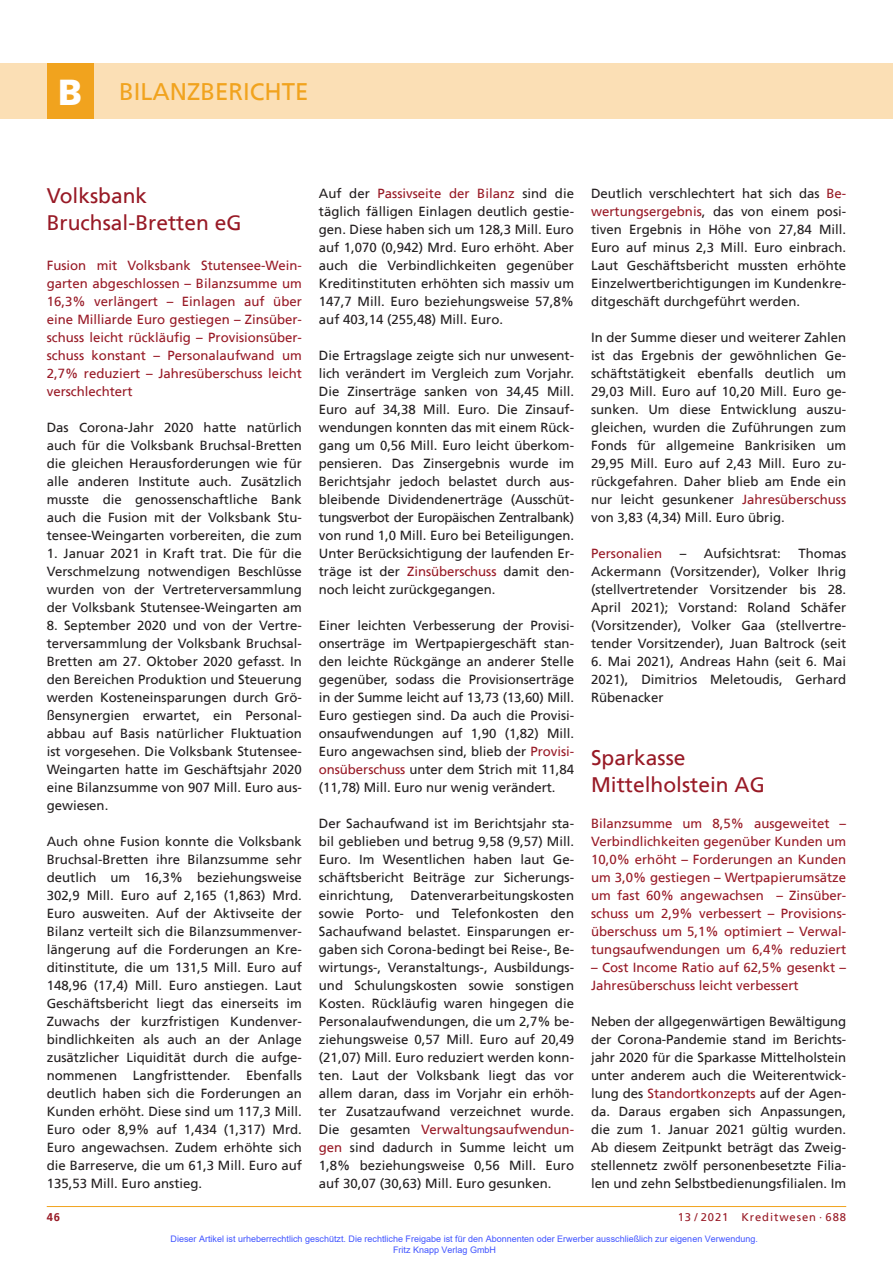
<style>
.page{position:relative;width:893px;height:1263px;background:#fff}
.page>*{position:absolute;margin:0;border:0;box-sizing:border-box;transform-origin:0 0}
.t1{font:24px "Frutiger";color:#f1a31e}
.t2{font:21px/27px "Frutiger";color:#981a26}
.t3{font:13.2px/18px "Frutiger";color:#231f20;text-align:justify}
.t4{font:13.2px/18px "Frutiger";color:#981a26;text-align:justify}
.t5{font:11.25px "Frutiger";letter-spacing:.08em;color:#981a26}
.t6{font:700 11.25px "Frutiger";color:#981a26}
.t7{font:9px/10.8px "Arial";color:#4054ff}
.s1{font-weight:900;font-size:36px;color:#fff}
.s2{color:#981a26}
</style>
<div class="page">
<hr style="left:47px;top:1206px;width:799px;height:1px;background:#f1a31e">
<div style="left:0;top:64px;width:893px;height:55px;background:#fbdfb5"></div>
<div style="left:47px;top:64px;width:47px;height:55px;background:#f1a31e"></div>
<h1 class="t1" style="left:58px;top:81px;width:252px"><span class="s1">B</span> BILANZBERICHTE</h1>
<h2 class="t2" style="left:47px;top:183px;width:196px">Volksbank<br>Bruchsal-Bretten eG</h2>
<p class="t4" style="left:47px;top:257px;width:257px">Fusion mit Volksbank Stutensee-Wein&shy;garten abgeschlossen – Bilanzsumme um 16,3% verlängert – Einlagen auf über eine Milliarde Euro gestiegen – Zinsüber&shy;schuss leicht rückläufig – Provisionsüber&shy;schuss konstant – Personalaufwand um 2,7% reduziert – Jahresüberschuss leicht verschlechtert</p>
<p class="t3" style="left:47px;top:419px;width:257px">Das Corona-Jahr 2020 hatte natürlich auch für die Volksbank Bruchsal-Bretten die gleichen Herausforderungen wie für alle anderen Institute auch. Zusätzlich musste die genossenschaftliche Bank auch die Fusion mit der Volksbank Stu&shy;tensee-Weingarten vorbereiten, die zum</p>
<p class="t3" style="left:47px;top:545px;width:257px">1. Januar 2021 in Kraft trat. Die für die Verschmelzung notwendigen Beschlüsse wurden von der Vertreterversammlung der Volksbank Stutensee-Weingarten am</p>
<p class="t3" style="left:47px;top:617px;width:257px">8. September 2020 und von der Vertre&shy;terversammlung der Volksbank Bruchsal-Bretten am 27. Oktober 2020 gefasst. In den Bereichen Produktion und Steuerung werden Kosteneinsparungen durch Grö&shy;ßensynergien erwartet, ein Personal&shy;abbau auf Basis natürlicher Fluktuation ist vorgesehen. Die Volksbank Stutensee-Weingarten hatte im Geschäftsjahr 2020 eine Bilanzsumme von 907 Mill. Euro aus&shy;gewiesen.</p>
<p class="t3" style="left:47px;top:833px;width:257px">Auch ohne Fusion konnte die Volksbank Bruchsal-Bretten ihre Bilanzsumme sehr deutlich um 16,3% beziehungsweise 302,9 Mill. Euro auf 2,165 (1,863) Mrd.<br>Euro ausweiten. Auf der Aktivseite der Bilanz verteilt sich die Bilanzsummenver&shy;längerung auf die Forderungen an Kre&shy;ditinstitute, die um 131,5 Mill. Euro auf 148,96 (17,4) Mill. Euro anstiegen. Laut Geschäftsbericht liegt das einerseits im Zuwachs der kurzfristigen Kundenver&shy;bindlichkeiten als auch an der Anlage zusätzlicher Liquidität durch die aufge&shy;nommenen Langfristtender. Ebenfalls deutlich haben sich die Forderungen an Kunden erhöht. Diese sind um 117,3 Mill.<br>Euro oder 8,9% auf 1,434 (1,317) Mrd.<br>Euro angewachsen. Zudem erhöhte sich die Barreserve, die um 61,3 Mill. Euro auf 135,53 Mill. Euro anstieg.</p>
<p class="t3" style="left:319px;top:185px;width:257px">Auf der <span class="s2">Passivseite der Bilanz</span> sind die täglich fälligen Einlagen deutlich gestie&shy;gen. Diese haben sich um 128,3 Mill. Euro auf 1,070 (0,942) Mrd. Euro erhöht. Aber auch die Verbindlichkeiten gegenüber Kreditinstituten erhöhten sich massiv um 147,7 Mill. Euro beziehungsweise 57,8% auf 403,14 (255,48) Mill. Euro.</p>
<p class="t3" style="left:319px;top:347px;width:257px">Die Ertragslage zeigte sich nur unwesent&shy;lich verändert im Vergleich zum Vorjahr.<br>Die Zinserträge sanken von 34,45 Mill.<br>Euro auf 34,38 Mill. Euro. Die Zinsauf&shy;wendungen konnten das mit einem Rück&shy;gang um 0,56 Mill. Euro leicht überkom&shy;pensieren. Das Zinsergebnis wurde im Berichtsjahr jedoch belastet durch aus&shy;bleibende Dividendenerträge (Ausschüt&shy;tungsverbot der Europäischen Zentralbank) von rund 1,0 Mill. Euro bei Beteiligungen.<br>Unter Berücksichtigung der laufenden Er&shy;träge ist der <span class="s2">Zinsüberschuss</span> damit den&shy;noch leicht zurückgegangen.</p>
<p class="t3" style="left:319px;top:617px;width:257px">Einer leichten Verbesserung der Provisi&shy;onserträge im Wertpapiergeschäft stan&shy;den leichte Rückgänge an anderer Stelle gegenüber, sodass die Provisionserträge in der Summe leicht auf 13,73 (13,60) Mill.<br>Euro gestiegen sind. Da auch die Provisi&shy;onsaufwendungen auf 1,90 (1,82) Mill.<br>Euro angewachsen sind, blieb der <span class="s2">Provisi&shy;onsüberschuss</span> unter dem Strich mit 11,84 (11,78) Mill. Euro nur wenig verändert.</p>
<p class="t3" style="left:319px;top:815px;width:257px">Der Sachaufwand ist im Berichtsjahr sta&shy;bil geblieben und betrug 9,58 (9,57) Mill.<br>Euro. Im Wesentlichen haben laut Ge&shy;schäftsbericht Beiträge zur Sicherungs&shy;einrichtung,</p>
<p class="t3" style="left:319px;top:887px;width:257px;text-indent:92px">Datenverarbeitungskosten sowie Porto- und Telefonkosten den Sachaufwand belastet. Einsparungen er&shy;gaben sich Corona-bedingt bei Reise-, Be&shy;wirtungs-, Veranstaltungs-, Ausbildungs&shy;und Schulungskosten sowie sonstigen Kosten. Rückläufig waren hingegen die Personalaufwendungen, die um 2,7% be&shy;ziehungsweise 0,57 Mill. Euro auf 20,49 (21,07) Mill. Euro reduziert werden konn&shy;ten. Laut der Volksbank liegt das vor allem daran, dass im Vorjahr ein erhöh&shy;ter Zusatzaufwand verzeichnet wurde.<br>Die gesamten <span class="s2">Verwaltungsaufwendun&shy;gen</span> sind dadurch in Summe leicht um 1,8% beziehungsweise 0,56 Mill. Euro auf 30,07 (30,63) Mill. Euro gesunken.</p>
<p class="t3" style="left:591px;top:185px;width:257px">Deutlich verschlechtert hat sich das <span class="s2">Be&shy;wertungsergebnis</span>, das von einem posi&shy;tiven Ergebnis in Höhe von 27,84 Mill.<br>Euro auf minus 2,3 Mill. Euro einbrach.<br>Laut Geschäftsbericht mussten erhöhte Einzelwertberichtigungen im Kundenkre&shy;ditgeschäft durchgeführt werden.</p>
<p class="t3" style="left:591px;top:329px;width:257px">In der Summe dieser und weiterer Zahlen ist das Ergebnis der gewöhnlichen Ge&shy;schäftstätigkeit ebenfalls deutlich um 29,03 Mill. Euro auf 10,20 Mill. Euro ge&shy;sunken. Um diese Entwicklung auszu&shy;gleichen, wurden die Zuführungen zum Fonds für allgemeine Bankrisiken um 29,95 Mill. Euro auf 2,43 Mill. Euro zu&shy;rückgefahren. Daher blieb am Ende ein nur leicht gesunkener <span class="s2">Jahresüberschuss </span>von 3,83 (4,34) Mill. Euro übrig.</p>
<p class="t4" style="left:591px;top:545px;width:73px">Personalien</p>
<p class="t3" style="left:680px;top:545px;width:103px">– Aufsichtsrat:</p>
<p class="t3" style="left:591px;top:545px;width:257px;text-indent:207px">Thomas Ackermann (Vorsitzender), Volker Ihrig (stellvertretender Vorsitzender bis 28.<br>April 2021); Vorstand: Roland Schäfer (Vorsitzender), Volker Gaa (stellvertre&shy;tender Vorsitzender), Juan Baltrock (seit</p>
<p class="t3" style="left:591px;top:653px;width:257px">6. Mai 2021), Andreas Hahn (seit 6. Mai 2021), Dimitrios Meletoudis, Gerhard Rübenacker</p>
<h2 class="t2" style="left:591px;top:745px;width:175px">Sparkasse<br>Mittelholstein AG</h2>
<p class="t4" style="left:591px;top:815px;width:257px">Bilanzsumme um 8,5% ausgeweitet – Verbindlichkeiten gegenüber Kunden um 10,0% erhöht – Forderungen an Kunden um 3,0% gestiegen – Wertpapierumsätze um fast 60% angewachsen – Zinsüber&shy;schuss um 2,9% verbessert – Provisions&shy;überschuss um 5,1% optimiert – Verwal&shy;tungsaufwendungen um 6,4% reduziert</p>
<p class="t4" style="left:591px;top:959px;width:257px">– Cost Income Ratio auf 62,5% gesenkt –<br>Jahresüberschuss leicht verbessert</p>
<p class="t3" style="left:591px;top:1013px;width:257px">Neben der allgegenwärtigen Bewältigung der Corona-Pandemie stand im Berichts&shy;jahr 2020 für die Sparkasse Mittelholstein unter anderem auch die Weiterentwick&shy;lung des <span class="s2">Standortkonzepts</span> auf der Agen&shy;da. Daraus ergaben sich Anpassungen, die zum 1. Januar 2021 gültig wurden.<br>Ab diesem Zeitpunkt beträgt das Zweig&shy;stellennetz zwölf personenbesetzte Filia&shy;len und zehn Selbstbedienungsfilialen. Im</p>
<p class="t6" style="left:47px;top:1211px;width:15px">46</p>
<p class="t5" style="left:678px;top:1211px;width:170px">13 / 2021 Kreditwesen · 688</p>
<p class="t7" style="left:393px;top:1233px;width:366px;text-indent:-223px">Dieser Artikel ist urheberrechtlich geschützt. Die rechtliche Freigabe ist für den Abonnenten oder Erwerber ausschließlich zur eigenen Verwendung.<br>Fritz Knapp Verlag GmbH</p>
</div>
